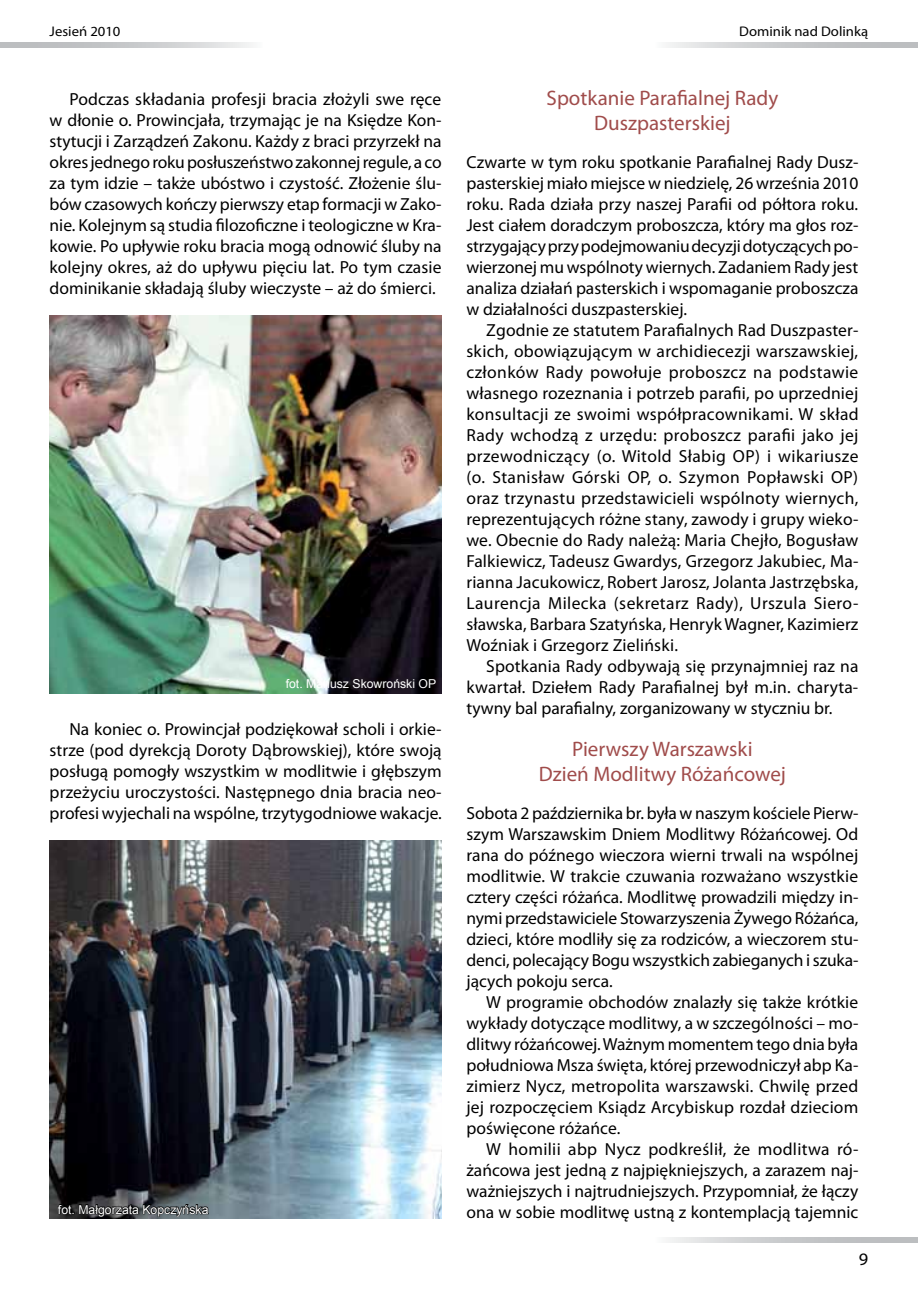
<style>
.page{position:relative;width:918px;height:1290px;background:#fff}
.page>*{position:absolute;margin:0;border:0;box-sizing:border-box;transform-origin:0 0}
.t1{font:21px/25.2px "Myriad Pro";color:#a04c4b;text-align:center}
.t2{font:17.5px/21px "Myriad Pro";color:#000;text-align:justify}
.t3{font:17.5px "Myriad Pro";color:#000;scale:1.05 1}
.t4{font:14px "Myriad Pro";color:#000;scale:1.05 1}
.t5{font:12.25px "Arial";color:#fff}
</style>
<div class="page">
<img style="left:50px;top:315px;width:391px;height:378px">
<img style="left:50px;top:840px;width:391px;height:378px">
<svg style="left:57px;top:1198px;width:153px;height:19px;background:#34373a"></svg>
<svg style="left:667px;top:42px;width:226px;height:5px"></svg>
<div style="left:893px;top:42px;width:25px;height:5px;background:#bcbec0"></div>
<svg style="left:667px;top:1238px;width:226px;height:5px"></svg>
<div style="left:893px;top:1238px;width:25px;height:5px;background:#bcbec0"></div>
<svg style="left:0;top:42px;width:252px;height:5px"></svg>
<p class="t4" style="left:50px;top:22px;width:69px">Jesień 2010</p>
<p class="t2" style="left:50px;top:88px;width:393px;text-indent:20px">Podczas składania profesji bracia złożyli swe ręce w dłonie o. Prowincjała, trzymając je na Księdze Kon&shy;stytucji i Zarządzeń Zakonu. Każdy z braci przyrzekł na okres jednego roku posłuszeństwo zakonnej regule, a co za tym idzie – także ubóstwo i czystość. Złożenie ślu&shy;bów czasowych kończy pierwszy etap formacji w Zako&shy;nie. Kolejnym są studia filozoficzne i teologiczne w Kra&shy;kowie. Po upływie roku bracia mogą odnowić śluby na kolejny okres, aż do upływu pięciu lat. Po tym czasie dominikanie składają śluby wieczyste – aż do śmierci.</p>
<p class="t5" style="left:286px;top:676px;width:152px">fot. Mariusz Skowroński OP</p>
<p class="t2" style="left:50px;top:718px;width:394px;text-indent:20px">Na koniec o. Prowincjał podziękował scholi i orkie&shy;strze (pod dyrekcją Doroty Dąbrowskiej), które swoją posługą pomogły wszystkim w modlitwie i głębszym przeżyciu uroczystości. Następnego dnia bracia neo&shy;profesi wyjechali na wspólne, trzytygodniowe wakacje.</p>
<p class="t5" style="left:58px;top:1201px;width:152px">fot. Małgorzata Kopczyńska</p>
<p class="t4" style="left:739px;top:22px;width:124px">Dominik nad Dolinką</p>
<p class="t1" style="left:546px;top:85px;width:233px">Spotkanie Parafialnej Rady<br>Duszpasterskiej</p>
<p class="t2" style="left:466px;top:151px;width:393px">Czwarte w tym roku spotkanie Parafialnej Rady Dusz&shy;pasterskiej miało miejsce w niedzielę, 26 września 2010 roku. Rada działa przy naszej Parafii od półtora roku.<br>Jest ciałem doradczym proboszcza, który ma głos roz&shy;strzygający przy podejmowaniu decyzji dotyczących po&shy;wierzonej mu wspólnoty wiernych. Zadaniem Rady jest analiza działań pasterskich i wspomaganie proboszcza w działalności duszpasterskiej.</p>
<p class="t2" style="left:466px;top:319px;width:394px;text-indent:20px">Zgodnie ze statutem Parafialnych Rad Duszpaster&shy;skich, obowiązującym w archidiecezji warszawskiej, członków Rady powołuje proboszcz na podstawie własnego rozeznania i potrzeb parafii, po uprzedniej konsultacji ze swoimi współpracownikami. W skład Rady wchodzą z urzędu: proboszcz parafii jako jej przewodniczący (o. Witold Słabig OP) i wikariusze (o. Stanisław Górski OP, o. Szymon Popławski OP) oraz trzynastu przedstawicieli wspólnoty wiernych, reprezentujących różne stany, zawody i grupy wieko&shy;we. Obecnie do Rady należą: Maria Chejło, Bogusław Falkiewicz, Tadeusz Gwardys, Grzegorz Jakubiec, Ma&shy;rianna Jacukowicz, Robert Jarosz, Jolanta Jastrzębska, Laurencja Milecka (sekretarz Rady), Urszula Siero&shy;sławska, Barbara Szatyńska, Henryk Wagner, Kazimierz Woźniak i Grzegorz Zieliński.</p>
<p class="t2" style="left:466px;top:655px;width:393px;text-indent:20px">Spotkania Rady odbywają się przynajmniej raz na kwartał. Dziełem Rady Parafialnej był m.in. charyta&shy;tywny bal parafialny, zorganizowany w styczniu br.</p>
<p class="t1" style="left:539px;top:736px;width:248px">Pierwszy Warszawski<br>Dzień Modlitwy Różańcowej</p>
<p class="t2" style="left:466px;top:802px;width:394px">Sobota 2 października br. była w naszym kościele Pierw&shy;szym Warszawskim Dniem Modlitwy Różańcowej. Od rana do późnego wieczora wierni trwali na wspólnej modlitwie. W trakcie czuwania rozważano wszystkie cztery części różańca. Modlitwę prowadzili między in&shy;nymi przedstawiciele Stowarzyszenia Żywego Różańca, dzieci, które modliły się za rodziców, a wieczorem stu&shy;denci, polecający Bogu wszystkich zabieganych i szuka&shy;jących pokoju serca.</p>
<p class="t2" style="left:466px;top:991px;width:393px;text-indent:20px">W programie obchodów znalazły się także krótkie wykłady dotyczące modlitwy, a w szczególności – mo&shy;dlitwy różańcowej. Ważnym momentem tego dnia była południowa Msza święta, której przewodniczył abp Ka&shy;zimierz Nycz, metropolita warszawski. Chwilę przed jej rozpoczęciem Ksiądz Arcybiskup rozdał dzieciom poświęcone różańce.</p>
<p class="t2" style="left:466px;top:1138px;width:393px;text-indent:20px">W homilii abp Nycz podkreślił, że modlitwa ró&shy;żańcowa jest jedną z najpiękniejszych, a zarazem naj&shy;ważniejszych i najtrudniejszych. Przypomniał, że łączy ona w sobie modlitwę ustną z kontemplacją tajemnic</p>
<p class="t3" style="left:859px;top:1248px;width:10px">9</p>
</div>
